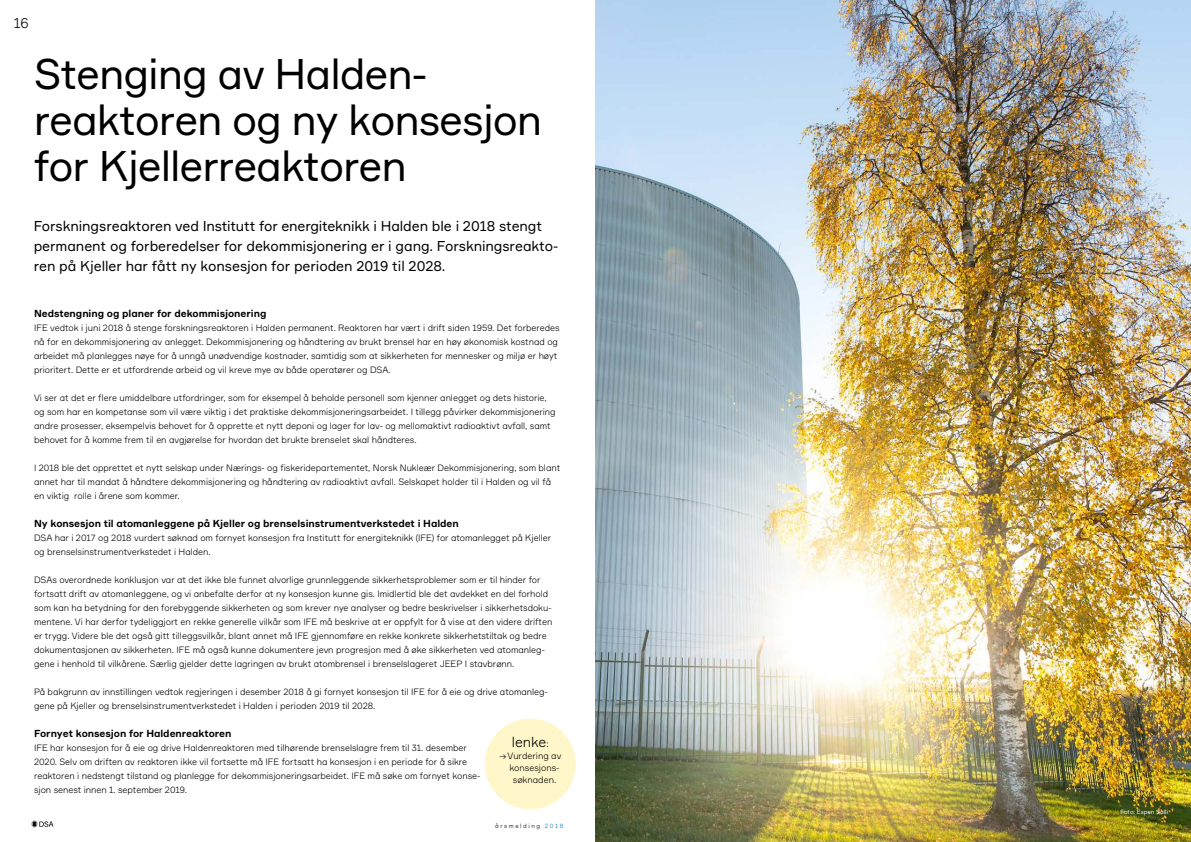
<style>
.page{position:relative;width:1191px;height:842px;background:#fff}
.page>*{position:absolute;margin:0;border:0;box-sizing:border-box;transform-origin:0 0}
.t1{font:42px/46px "Formular";letter-spacing:-.025em;color:#000}
.t2{font:14px/20px "Formular";letter-spacing:-.005em;color:#000}
.t3{font:300 14px "Formular";color:#000}
.t4{font:700 10px "Formular";letter-spacing:-.005em;color:#000}
.t5{font:300 9px/14px "Formular";letter-spacing:-.005em;color:#000}
.t6{font:6px "Formular";color:#fff}
.t7{font:300 6px "Formular";letter-spacing:.26em;color:#000}
.s1{font-size:9px}
.s2{color:#0072ba}
</style>
<div class="page">
<svg style="left:31px;top:820px;width:22px;height:8px"></svg>
<div style="left:485px;top:719px;width:90px;height:90px;background:#fff7c9;border-radius:50%"></div>
<img style="left:595px;top:0;width:596px;height:842px">
<h2 class="t3" style="left:14px;top:15px;width:17px">16</h2>
<h1 class="t1" style="left:34px;top:51px;width:510px">Stenging av Halden&shy;reaktoren og ny konsesjon for Kjellerreaktoren</h1>
<h2 class="t2" style="left:34px;top:215px;width:526px">Forskningsreaktoren ved Institutt for energiteknikk i Halden ble i 2018 stengt permanent og forberedelser for dekommisjonering er i gang. Forskningsreakto&shy;ren på Kjeller har fått ny konsesjon for perioden 2019 til 2028.</h2>
<p class="t4" style="left:34px;top:307px;width:234px">Nedstengning og planer for dekommisjonering</p>
<p class="t5" style="left:34px;top:320px;width:527px">IFE vedtok i juni 2018 å stenge forskningsreaktoren i Halden permanent. Reaktoren har vært i drift siden 1959. Det forberedes nå for en dekommisjonering av anlegget. Dekommisjonering og håndtering av brukt brensel har en høy økonomisk kostnad og arbeidet må planlegges nøye for å unngå unødvendige kostnader, samtidig som at sikkerheten for mennesker og miljø er høyt prioritert. Dette er et utfordrende arbeid og vil kreve mye av både operatører og DSA.</p>
<p class="t5" style="left:34px;top:390px;width:523px">Vi ser at det er flere umiddelbare utfordringer, som for eksempel å beholde personell som kjenner anlegget og dets historie, og som har en kompetanse som vil være viktig i det praktiske dekommisjoneringsarbeidet. I tillegg påvirker dekommisjonering andre prosesser, eksempelvis behovet for å opprette et nytt deponi og lager for lav- og mellomaktivt radioaktivt avfall, samt behovet for å komme frem til en avgjørelse for hvordan det brukte brenselet skal håndteres.</p>
<p class="t5" style="left:34px;top:460px;width:528px">I 2018 ble det opprettet et nytt selskap under Nærings- og fiskeridepartementet, Norsk Nukleær Dekommisjonering, som blant annet har til mandat å håndtere dekommisjonering og håndtering av radioaktivt avfall. Selskapet holder til i Halden og vil få en viktig rolle i årene som kommer.</p>
<p class="t4" style="left:34px;top:517px;width:426px">Ny konsesjon til atomanleggene på Kjeller og brenselsinstrumentverkstedet i Halden</p>
<p class="t5" style="left:34px;top:530px;width:518px">DSA har i 2017 og 2018 vurdert søknad om fornyet konsesjon fra Institutt for energiteknikk (IFE) for atomanlegget på Kjeller og brenselsinstrumentverkstedet i Halden.</p>
<p class="t5" style="left:34px;top:572px;width:520px">DSAs overordnede konklusjon var at det ikke ble funnet alvorlige grunnleggende sikkerhetsproblemer som er til hinder for fortsatt drift av atomanleggene, og vi anbefalte derfor at ny konsesjon kunne gis. Imidlertid ble det avdekket en del forhold som kan ha betydning for den forebyggende sikkerheten og som krever nye analyser og bedre beskrivelser i sikkerhetsdoku&shy;mentene. Vi har derfor tydeliggjort en rekke generelle vilkår som IFE må beskrive at er oppfylt for å vise at den videre driften er trygg. Videre ble det også gitt tilleggsvilkår, blant annet må IFE gjennomføre en rekke konkrete sikkerhetstiltak og bedre dokumentasjonen av sikkerheten. IFE må også kunne dokumentere jevn progresjon med å øke sikkerheten ved atomanleg&shy;gene i henhold til vilkårene. Særlig gjelder dette lagringen av brukt atombrensel i brenselslageret JEEP I stavbrønn.</p>
<p class="t5" style="left:34px;top:684px;width:515px">På bakgrunn av innstillingen vedtok regjeringen i desember 2018 å gi fornyet konsesjon til IFE for å eie og drive atomanleg&shy;gene på Kjeller og brenselsinstrumentverkstedet i Halden i perioden 2019 til 2028.</p>
<p class="t4" style="left:34px;top:727px;width:199px">Fornyet konsesjon for Haldenreaktoren</p>
<p class="t5" style="left:34px;top:740px;width:448px">IFE har konsesjon for å eie og drive Haldenreaktoren med tilhørende brenselslagre frem til 31. desember 2020. Selv om driften av reaktoren ikke vil fortsette må IFE fortsatt ha konsesjon i en periode for å sikre reaktoren i nedstengt tilstand og planlegge for dekommisjoneringsarbeidet. IFE må søke om fornyet konse&shy;sjon senest innen 1. september 2019.</p>
<h2 class="t3" style="left:512px;top:733px;width:38px">lenke<span class="s1">:</span></h2>
<p class="t5" style="left:499px;top:749px;width:64px">→Vurdering av</p>
<p class="t5" style="left:509px;top:761px;width:52px">konsesjons-</p>
<p class="t5" style="left:513px;top:773px;width:45px">søknaden.</p>
<p class="t7" style="left:495px;top:822px;width:70px">årsmelding <span class="s2">2018</span></p>
<p class="t6" style="left:1120px;top:808px;width:49px">Foto: Espen Solli</p>
</div>
